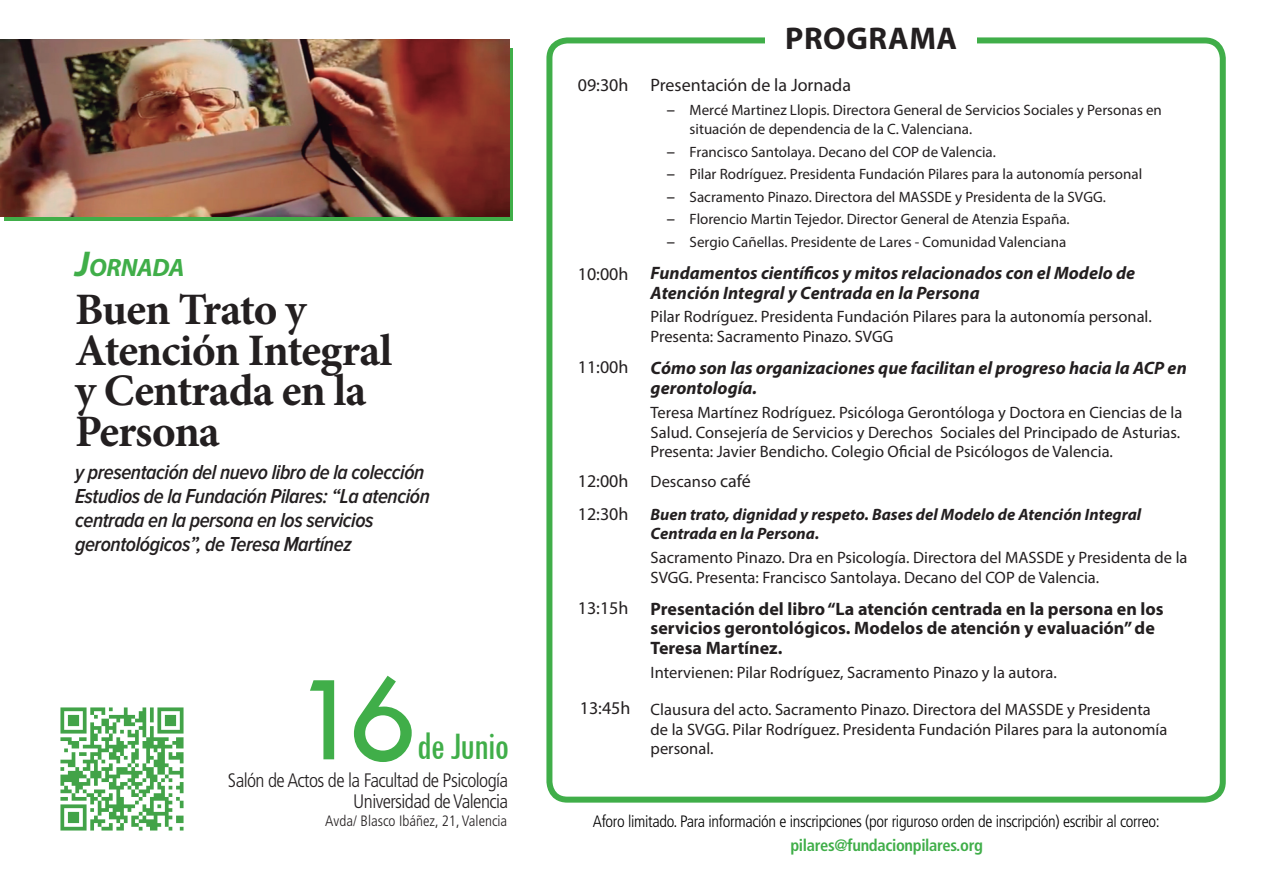
<style>
.page{position:relative;width:1263px;height:893px;background:#fff}
.page>*{position:absolute;margin:0;border:0;box-sizing:border-box;transform-origin:0 0}
.t1{font:127.5px "Tw Cen";color:#40ae49}
.t2{font:700 45px/40.5px "Minion Pro";letter-spacing:-.025em;color:#231f20}
.t3{font:condensed 40.5px "Tw Cen";letter-spacing:-.025em;color:#40ae49}
.t4{font:700 31.5px "Myriad Pro";letter-spacing:.02em;color:#231f20}
.t5{font:italic 700 25.2px "Myriad Pro";letter-spacing:-.015em;color:#40ae49}
.t6{font:italic 600 21px/24px "Proxima Nova Cond";letter-spacing:-.02em;color:#231f20}
.t7{font:300 condensed 19.5px/21px "Frutiger LT Std";letter-spacing:-.03em;color:#231f20;text-align:right}
.t8{font:italic 700 18px/19.5px "Myriad Pro";color:#231f20}
.t9{font:700 18px/19.5px "Myriad Pro";color:#231f20}
.t10{font:18px "Myriad Pro";color:#231f20}
.t11{font:16.5px/19.8px "Myriad Pro";color:#231f20}
.t12{font:italic 700 16.5px/32.2px "Myriad Pro";color:#231f20}
.t13{font:300 condensed 16.5px "Frutiger LT Std";letter-spacing:-.02em;color:#000}
.t14{font:700 condensed 16.5px "Frutiger LT Std";letter-spacing:-.02em;color:#40ae49}
.t15{font:15px/19.5px "Myriad Pro";color:#231f20}
.t16{font:300 condensed 15px "Frutiger LT Std";color:#231f20}
.s1{font-size:36px}
.s2{font-family:"Calibri"}
.s3{font-weight:400;font-style:normal}
.s4{font-weight:400;font-style:normal;font-size:18px}
</style>
<div class="page">
<div style="left:546px;top:37px;width:680px;height:766px;border:6px solid #40ae49;border-radius:18px"></div>
<div style="left:765px;top:26px;width:212px;height:33px;background:#fff"></div>
<div style="left:4px;top:48px;width:508px;height:172px;background:#40ae49"></div>
<img style="left:0;top:39px;width:509px;height:178px">
<img style="left:60px;top:707px;width:124px;height:124px">
<h3 class="t5" style="left:75px;top:252px;width:111px"><span class="s1">J</span>ORNADA</h3>
<h2 class="t2" style="left:75px;top:289px;width:319px">Buen Trato y<br>Atención Integral y Centrada en la<br>Persona</h2>
<p class="t6" style="left:75px;top:461px;width:356px">y presentación del nuevo libro de la colección Estudios de la Fundación Pilares: “La atención centrada en la persona en los servicios gerontológicos”, de Teresa Martínez</p>
<h1 class="t1" style="left:293px;top:642px;width:126px">16</h1>
<h3 class="t3" style="left:417px;top:722px;width:94px">de Junio</h3>
<p class="t7" style="left:228px;top:770px;width:282px">Salón de Actos de la Facultad de Psicología<br>Universidad de Valencia</p>
<p class="t10" style="left:578px;top:74px;width:52px">09:30h</p>
<p class="t10" style="left:578px;top:262px;width:52px">10:00h</p>
<p class="t10" style="left:578px;top:356px;width:52px">11:00h</p>
<p class="t10" style="left:578px;top:469px;width:52px">12:00h</p>
<p class="t10" style="left:578px;top:502px;width:52px">12:30h</p>
<p class="t10" style="left:578px;top:597px;width:52px">13:15h</p>
<p class="t10" style="left:580px;top:697px;width:52px">13:45h</p>
<h3 class="t4" style="left:785px;top:18px;width:174px">PROGRAMA</h3>
<p class="t10" style="left:651px;top:74px;width:202px">Presentación de la Jornada</p>
<p class="t15" style="left:690px;top:100px;width:474px;text-indent:-22px"><span class="s2">–</span> Mercé Martinez Llopis. Directora General de Servicios Sociales y Personas en situación de dependencia de la C. Valenciana.</p>
<p class="t15" style="left:667px;top:142px;width:330px"><span class="s2">–</span> Francisco Santolaya. Decano del COP de Valencia.</p>
<p class="t15" style="left:667px;top:164px;width:477px"><span class="s2">–</span> Pilar Rodríguez. Presidenta Fundación Pilares para la autonomía personal</p>
<p class="t15" style="left:667px;top:187px;width:440px"><span class="s2">–</span> Sacramento Pinazo. Directora del MASSDE y Presidenta de la SVGG.</p>
<p class="t15" style="left:667px;top:209px;width:404px"><span class="s2">–</span> Florencio Martin Tejedor. Director General de Atenzia España.</p>
<p class="t15" style="left:667px;top:232px;width:401px"><span class="s2">–</span> Sergio Cañellas. Presidente de Lares - Comunidad Valenciana</p>
<p class="t8" style="left:651px;top:263px;width:486px">Fundamentos científicos y mitos relacionados con el Modelo de<br>Atención Integral y Centrada en la Persona</p>
<p class="t11" style="left:651px;top:307px;width:503px">Pilar Rodríguez. Presidenta Fundación Pilares para la autonomía personal.<br>Presenta: Sacramento Pinazo. SVGG</p>
<p class="t8" style="left:651px;top:358px;width:538px">Cómo son las organizaciones que facilitan el progreso hacia la ACP en gerontología.</p>
<p class="t11" style="left:651px;top:402px;width:533px">Teresa Martínez Rodríguez. Psicóloga Gerontóloga y Doctora en Ciencias de la<br>Salud. Consejería de Servicios y Derechos Sociales del Principado de Asturias.<br>Presenta: Javier Bendicho. Colegio Oficial de Psicólogos de Valencia.</p>
<p class="t12" style="left:651px;top:465px;width:492px"><span class="s3">Descanso</span> <span class="s4">café<br></span>Buen trato, dignidad y respeto. Bases del Modelo de Atención Integral</p>
<p class="t12" style="left:651px;top:517px;width:170px">Centrada en la Persona.</p>
<p class="t11" style="left:651px;top:547px;width:538px">Sacramento Pinazo. Dra en Psicología. Directora del MASSDE y Presidenta de la<br>SVGG. Presenta: Francisco Santolaya. Decano del COP de Valencia.</p>
<p class="t9" style="left:651px;top:599px;width:515px">Presentación del libro “La atención centrada en la persona en los servicios gerontológicos. Modelos de atención y evaluación” de<br>Teresa Martínez.</p>
<p class="t11" style="left:651px;top:662px;width:408px">Intervienen: Pilar Rodríguez, Sacramento Pinazo y la autora.</p>
<p class="t11" style="left:651px;top:699px;width:518px">Clausura del acto. Sacramento Pinazo. Directora del MASSDE y Presidenta de la SVGG. Pilar Rodríguez. Presidenta Fundación Pilares para la autonomía personal.</p>
<p class="t16" style="left:325px;top:812px;width:183px">Avda/ Blasco Ibáñez, 21, Valencia</p>
<p class="t13" style="left:593px;top:812px;width:568px">Aforo limitado. Para información e inscripciones (por riguroso orden de inscripción) escribir al correo:</p>
<p class="t14" style="left:790px;top:836px;width:194px">pilares@fundacionpilares.org</p>
</div>
